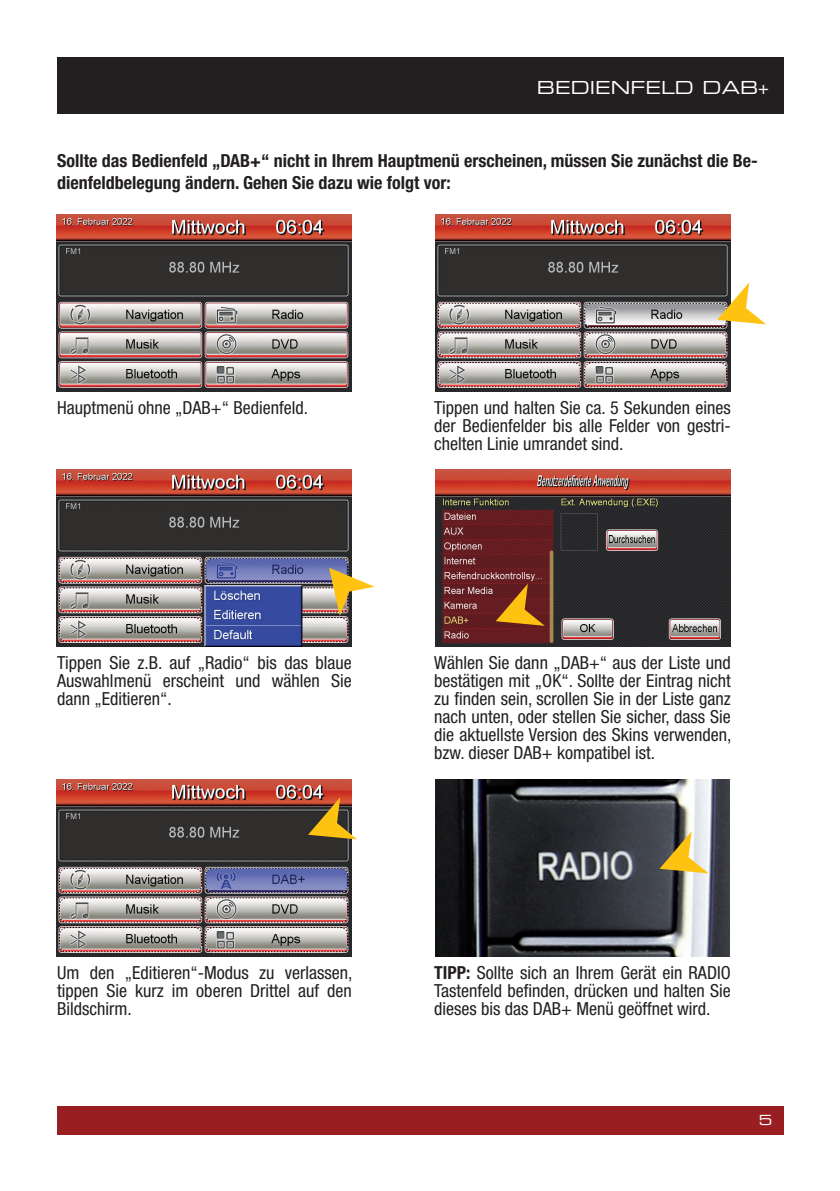
<style>
.page{position:relative;width:840px;height:1191px;background:#fff}
.page>*{position:absolute;margin:0;border:0;box-sizing:border-box;transform-origin:0 0}
.t1{font:condensed 18px/18px "Helvetica Neue";color:#231f20;text-align:justify}
.t2{font:700 condensed 18px/21.6px "Helvetica Neue";color:#231f20}
.t3{font:18px "Eurostile Extended Two";color:#fff}
.t4{font:14px "Eurostile Extended Two";color:#fff}
.s1{font-weight:700}
</style>
<div class="page">
<div style="left:57px;top:1106px;width:725px;height:28px;background:#981e21"></div>
<div style="left:57px;top:57px;width:725px;height:56px;background:#231f20"></div>
<img style="left:57px;top:470px;width:294px;height:176px">
<img style="left:57px;top:779px;width:294px;height:177px">
<img style="left:57px;top:215px;width:294px;height:177px">
<svg style="left:329px;top:568px;width:45px;height:48px"></svg>
<svg style="left:308px;top:797px;width:49px;height:42px"></svg>
<img style="left:435px;top:470px;width:295px;height:176px">
<img style="left:435px;top:215px;width:295px;height:177px">
<svg style="left:495px;top:584px;width:49px;height:42px"></svg>
<svg style="left:716px;top:282px;width:49px;height:42px"></svg>
<img style="left:435px;top:779px;width:294px;height:177px">
<svg style="left:659px;top:831px;width:49px;height:42px"></svg>
<p class="t3" style="left:536px;top:75px;width:233px">BEDIENFELD DAB+</p>
<p class="t2" style="left:57px;top:150px;width:702px">Sollte das Bedienfeld „DAB+“ nicht in Ihrem Hauptmenü erscheinen, müssen Sie zunächst die Be&shy;dienfeldbelegung ändern. Gehen Sie dazu wie folgt vor:</p>
<p class="t1" style="left:57px;top:399px;width:252px">Hauptmenü ohne „DAB+“ Bedienfeld.</p>
<p class="t1" style="left:57px;top:653px;width:296px">Tippen Sie z.B. auf „Radio“ bis das blaue Auswahlmenü erscheint und wählen Sie dann „Editieren“.</p>
<p class="t1" style="left:57px;top:963px;width:297px">Um den „Editieren“-Modus zu verlassen, tippen Sie kurz im oberen Drittel auf den Bildschirm.</p>
<p class="t1" style="left:434px;top:399px;width:298px">Tippen und halten Sie ca. 5 Sekunden eines der Bedienfelder bis alle Felder von gestri&shy;chelten Linie umrandet sind.</p>
<p class="t1" style="left:434px;top:653px;width:298px">Wählen Sie dann „DAB+“ aus der Liste und bestätigen mit „OK“. Sollte der Eintrag nicht zu finden sein, scrollen Sie in der Liste ganz nach unten, oder stellen Sie sicher, dass Sie die aktuellste Version des Skins verwenden, bzw. dieser DAB+ kompatibel ist.</p>
<p class="t1" style="left:434px;top:963px;width:298px"><span class="s1">TIPP:</span> Sollte sich an Ihrem Gerät ein RADIO Tastenfeld befinden, drücken und halten Sie dieses bis das DAB+ Menü geöffnet wird.</p>
<p class="t4" style="left:758px;top:1110px;width:15px">5</p>
</div>
